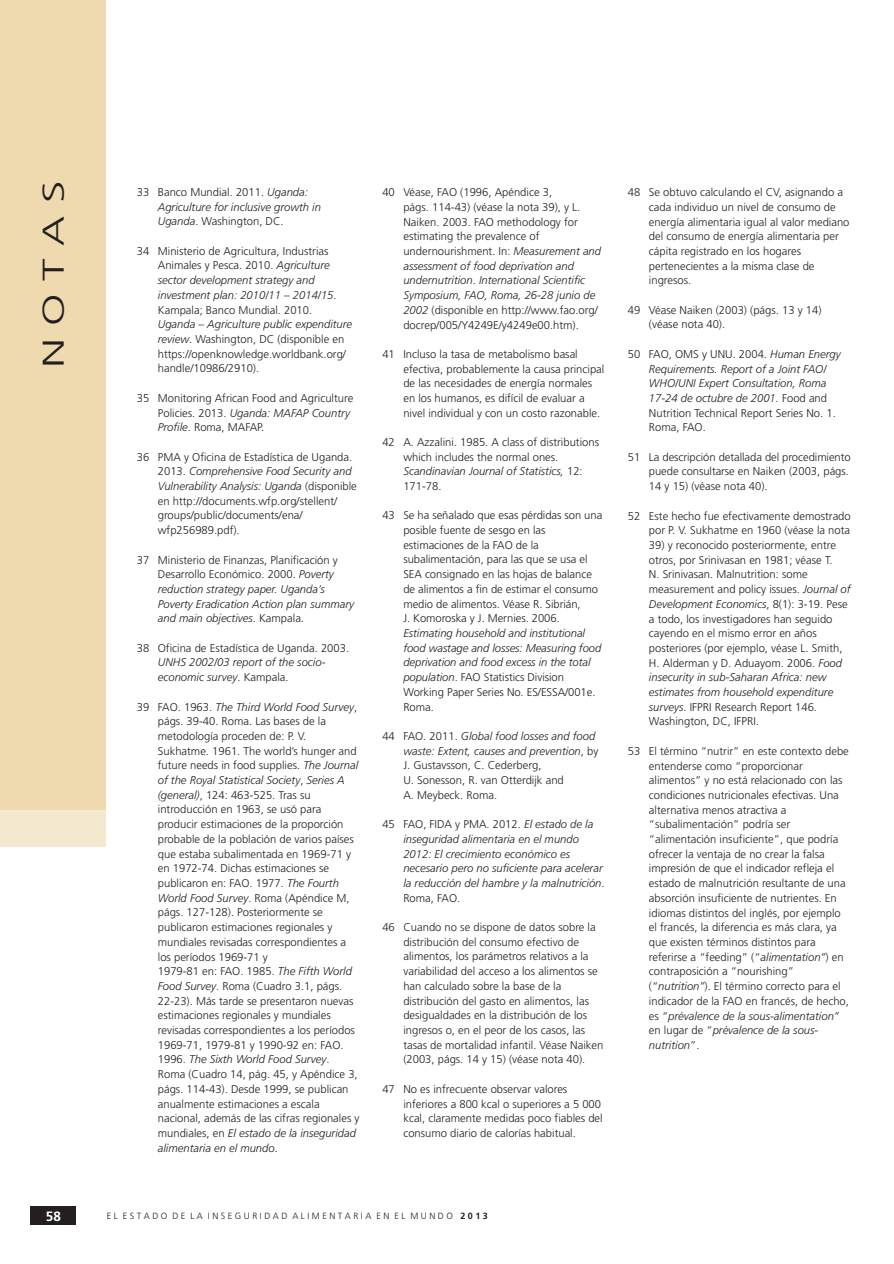
<style>
.page{position:relative;width:894px;height:1264px;background:#fff}
.page>*{position:absolute;margin:0;border:0;box-sizing:border-box;transform-origin:0 0}
.t1{font:300 30px "Frutiger LT Std";color:#231f20;scale:1.5 1}
.t2{font:700 13.5px "Frutiger LT Std";color:#fff}
.t3{font:300 11.25px/14.7px "Frutiger LT Std";color:#231f20}
.t4{font:italic 300 11.25px/14.7px "Frutiger LT Std";color:#231f20}
.t5{font:300 9px "Frutiger LT Std";color:#231f20}
.s1{font-style:normal}
.s2{font-style:italic}
.s3{font-weight:700}
</style>
<div class="page">
<div style="left:0;top:0;width:106px;height:847px;background:#eedaae"></div>
<div style="left:0;top:811px;width:106px;height:36px;background:#f4e8ce"></div>
<div style="left:31px;top:1207px;width:45px;height:18px;background:#231f20"></div>
<h1 class="t1" style="left:36px;top:368px;width:127px;rotate:-90deg">N O T A S</h1>
<p class="t4" style="left:158px;top:185px;width:165px;text-indent:-21px"><span class="s1">33 Banco Mundial. 2011.</span> Uganda:<br>Agriculture for inclusive growth in<br>Uganda<span class="s1">. Washington, DC.</span></p>
<p class="t3" style="left:158px;top:244px;width:196px;text-indent:-21px">34 Ministerio de Agricultura, Industrias Animales y Pesca. 2010. <span class="s2">Agriculture sector development strategy and investment plan: 2010/11</span> – <span class="s2">2014/15</span>.<br>Kampala; Banco Mundial. 2010.<br><span class="s2">Uganda</span> – <span class="s2">Agriculture public expenditure review</span>. Washington, DC (disponible en https://openknowledge.worldbank.org/ handle/10986/2910).</p>
<p class="t3" style="left:158px;top:391px;width:197px;text-indent:-21px">35 Monitoring African Food and Agriculture<br>Policies. 2013. <span class="s2">Uganda: MAFAP Country<br>Profile</span>. Roma, MAFAP.</p>
<p class="t3" style="left:158px;top:450px;width:201px;text-indent:-21px">36 PMA y Oficina de Estadística de Uganda.<br>2013. <span class="s2">Comprehensive Food Security and Vulnerability Analysis: Uganda</span> (disponible en http://documents.wfp.org/stellent/ groups/public/documents/ena/ wfp256989.pdf).</p>
<p class="t4" style="left:158px;top:552px;width:198px;text-indent:-21px"><span class="s1">37 Ministerio de Finanzas, Planificación y Desarrollo Económico. 2000.</span> Poverty reduction strategy paper. Uganda’s Poverty Eradication Action plan summary and main objectives<span class="s1">. Kampala.</span></p>
<p class="t3" style="left:158px;top:641px;width:193px;text-indent:-21px">38 Oficina de Estadística de Uganda. 2003.<br><span class="s2">UNHS 2002/03 report of the socio&shy;economic survey</span>. Kampala.</p>
<p class="t3" style="left:158px;top:699px;width:203px;text-indent:-21px">39 FAO. 1963. <span class="s2">The Third World Food Survey</span>, págs. 39-40. Roma. Las bases de la metodología proceden de: P. V.<br>Sukhatme. 1961. The world’s hunger and future needs in food supplies. <span class="s2">The Journal of the Royal Statistical Society</span>, <span class="s2">Series A (general)</span>, 124: 463-525. Tras su introducción en 1963, se usó para producir estimaciones de la proporción probable de la población de varios países que estaba subalimentada en 1969-71 y en 1972-74. Dichas estimaciones se publicaron en: FAO. 1977. <span class="s2">The Fourth World Food Survey</span>. Roma (Apéndice M, págs. 127-128). Posteriormente se publicaron estimaciones regionales y mundiales revisadas correspondientes a los períodos 1969-71 y<br>1979-81 en: FAO. 1985. <span class="s2">The Fifth World Food Survey</span>. Roma (Cuadro 3.1, págs.<br>22-23). Más tarde se presentaron nuevas estimaciones regionales y mundiales revisadas correspondientes a los períodos 1969-71, 1979-81 y 1990-92 en: FAO.<br>1996. <span class="s2">The Sixth World Food Survey</span>.<br>Roma (Cuadro 14, pág. 45, y Apéndice 3, págs. 114-43). Desde 1999, se publican anualmente estimaciones a escala nacional, además de las cifras regionales y mundiales, en <span class="s2">El estado de la inseguridad alimentaria en el mundo</span>.</p>
<p class="t3" style="left:403px;top:185px;width:199px;text-indent:-21px">40 Véase, FAO (1996, Apéndice 3,<br>págs. 114-43) (véase la nota 39), y L.<br>Naiken. 2003. FAO methodology for estimating the prevalence of undernourishment. In: <span class="s2">Measurement and assessment of food deprivation and undernutrition</span>. <span class="s2">International Scientific Symposium, FAO, Roma, 26-28 junio de 2002</span> (disponible en http://www.fao.org/ docrep/005/Y4249E/y4249e00.htm).</p>
<p class="t3" style="left:403px;top:347px;width:203px;text-indent:-21px">41 Incluso la tasa de metabolismo basal efectiva, probablemente la causa principal de las necesidades de energía normales en los humanos, es difícil de evaluar a nivel individual y con un costo razonable.</p>
<p class="t3" style="left:403px;top:435px;width:197px;text-indent:-21px">42 A. Azzalini. 1985. A class of distributions which includes the normal ones.<br><span class="s2">Scandinavian Journal of Statistics,</span> 12:<br>171-78.</p>
<p class="t3" style="left:403px;top:508px;width:200px;text-indent:-21px">43 Se ha señalado que esas pérdidas son una posible fuente de sesgo en las estimaciones de la FAO de la subalimentación, para las que se usa el SEA consignado en las hojas de balance de alimentos a fin de estimar el consumo medio de alimentos. Véase R. Sibrián,<br>J. Komoroska y J. Mernies. 2006.<br><span class="s2">Estimating household and institutional food wastage and losses: Measuring food deprivation and food excess in the total population</span>. FAO Statistics Division Working Paper Series No. ES/ESSA/001e.<br>Roma.</p>
<p class="t3" style="left:403px;top:729px;width:197px;text-indent:-21px">44 FAO<span class="s2">.</span> 2011. <span class="s2">Global food losses and food waste: Extent, causes and prevention</span>, by<br>J. Gustavsson, C. Cederberg,<br>U. Sonesson, R. van Otterdijk and<br>A. Meybeck. Roma.</p>
<p class="t4" style="left:403px;top:817px;width:203px;text-indent:-21px"><span class="s1">45 FAO, FIDA y PMA. 2012.</span> El estado de la inseguridad alimentaria en el mundo 2012: El crecimiento económico es necesario pero no suficiente para acelerar la reducción del hambre y la malnutrición<span class="s1">.<br>Roma, FAO.</span></p>
<p class="t3" style="left:403px;top:920px;width:202px;text-indent:-21px">46 Cuando no se dispone de datos sobre la distribución del consumo efectivo de alimentos, los parámetros relativos a la variabilidad del acceso a los alimentos se han calculado sobre la base de la distribución del gasto en alimentos, las desigualdades en la distribución de los ingresos o, en el peor de los casos, las tasas de mortalidad infantil. Véase Naiken (2003, págs. 14 y 15) (véase nota 40).</p>
<p class="t3" style="left:403px;top:1082px;width:201px;text-indent:-21px">47 No es infrecuente observar valores inferiores a 800 kcal o superiores a 5 000 kcal, claramente medidas poco fiables del consumo diario de calorías habitual.</p>
<p class="t2" style="left:46px;top:1208px;width:17px">58</p>
<p class="t5" style="left:107px;top:1211px;width:383px">E L E S T A D O D E L A I N S E G U R I D A D A L I M E N T A R I A E N E L M U N D O <span class="s3">2 0 1 3</span></p>
<p class="t3" style="left:649px;top:185px;width:202px;text-indent:-21px">48 Se obtuvo calculando el CV, asignando a cada individuo un nivel de consumo de energía alimentaria igual al valor mediano del consumo de energía alimentaria per cápita registrado en los hogares pertenecientes a la misma clase de ingresos.</p>
<p class="t3" style="left:649px;top:303px;width:174px;text-indent:-21px">49 Véase Naiken (2003) (págs. 13 y 14) (véase nota 40).</p>
<p class="t4" style="left:649px;top:347px;width:193px;text-indent:-21px"><span class="s1">50 FAO, OMS y UNU. 2004.</span> Human Energy<br>Requirements. Report of a Joint FAO/<br>WHO/UNI Expert Consultation, Roma<br>17-24 de octubre de 2001. <span class="s1">Food and<br>Nutrition Technical Report Series No. 1.<br>Roma, FAO.</span></p>
<p class="t3" style="left:649px;top:450px;width:203px;text-indent:-21px">51 La descripción detallada del procedimiento puede consultarse en Naiken (2003, págs.<br>14 y 15) (véase nota 40).</p>
<p class="t3" style="left:628px;top:508px;width:224px;text-align:right">52 Este hecho fue efectivamente demostrado por P. V. Sukhatme en 1960 (véase la nota</p>
<p class="t3" style="left:649px;top:538px;width:203px">39) y reconocido posteriormente, entre otros, por Srinivasan en 1981; véase T.<br>N. Srinivasan. Malnutrition: some measurement and policy issues. <span class="s2">Journal of Development Economics</span>, 8(1): 3-19. Pese a todo, los investigadores han seguido cayendo en el mismo error en años posteriores (por ejemplo, véase L. Smith, H. Alderman y D. Aduayom. 2006. <span class="s2">Food insecurity in sub-Saharan Africa: new estimates from household expenditure surveys</span>. IFPRI Research Report 146.<br>Washington, DC, IFPRI.</p>
<p class="t3" style="left:649px;top:744px;width:202px;text-indent:-21px">53 El término “nutrir” en este contexto debe entenderse como “proporcionar alimentos” y no está relacionado con las condiciones nutricionales efectivas. Una alternativa menos atractiva a “subalimentación” podría ser “alimentación insuficiente”, que podría ofrecer la ventaja de no crear la falsa impresión de que el indicador refleja el estado de malnutrición resultante de una absorción insuficiente de nutrientes. En idiomas distintos del inglés, por ejemplo el francés, la diferencia es más clara, ya que existen términos distintos para referirse a “feeding” (“<span class="s2">alimentation”</span>) en contraposición a “nourishing” (“<span class="s2">nutrition”</span>). El término correcto para el indicador de la FAO en francés, de hecho, es “<span class="s2">prévalence de la sous-alimentation” </span>en lugar de “<span class="s2">prévalence de la sous&shy;nutrition</span>”.</p>
</div>
